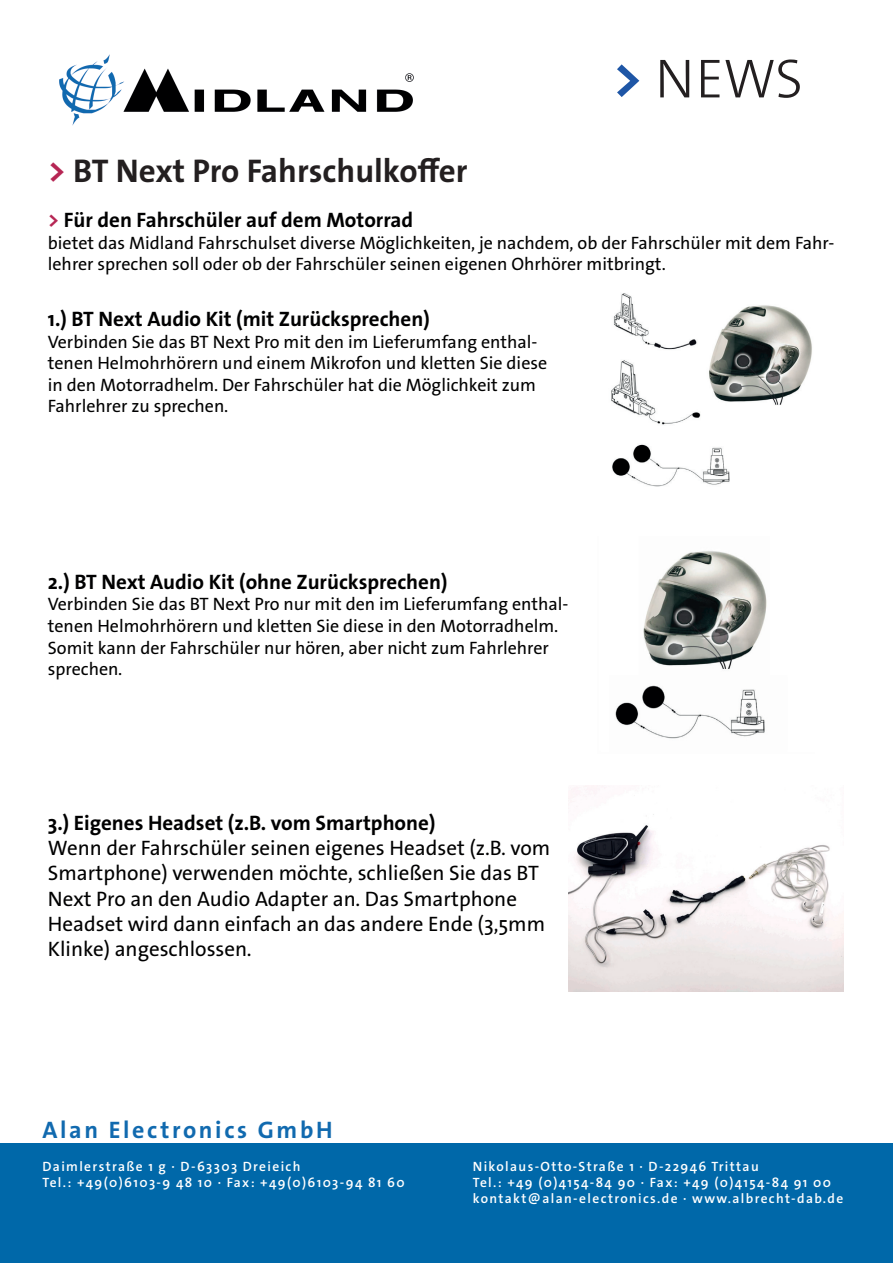
<style>
.page{position:relative;width:893px;height:1263px;background:#fff}
.page>*{position:absolute;margin:0;border:0;box-sizing:border-box;transform-origin:0 0}
.t1{font:300 55.5px "The Sans Os F";color:#231f20}
.t2{font:700 33px "The Sans Os F";color:#231f20}
.t3{font:700 24px "The Sans Os F";letter-spacing:.11em;color:#116aaf}
.t4{font:21px/25.2px "The Sans Os F";color:#000001}
.t5{font:700 21px "The Sans Os F";color:#000001}
.t6{font:18px/21.6px "The Sans Os F";color:#000001}
.t7{font:600 13.5px/16.2px "The Sans Os F";letter-spacing:.1em;color:#fff}
.s1{color:#b62654}
.s2{font-weight:700;color:#1e56a6}
</style>
<div class="page">
<div style="left:0;top:1144px;width:893px;height:119px;background:#0068a9"></div>
<img style="left:59px;top:54px;width:355px;height:72px">
<img style="left:611px;top:293px;width:201px;height:194px">
<img style="left:569px;top:785px;width:274px;height:206px">
<img style="left:615px;top:551px;width:152px;height:188px">
<h2 class="t2" style="left:48px;top:149px;width:421px"><span class="s1">&gt;</span> BT Next Pro Fahrschulkoffer</h2>
<h1 class="t1" style="left:612px;top:43px;width:192px"><span class="s2">&gt;</span> NEWS</h1>
<p class="t5" style="left:48px;top:206px;width:367px"><span class="s1">&gt;</span> Für den Fahrschüler auf dem Motorrad</p>
<p class="t6" style="left:48px;top:232px;width:788px">bietet das Midland Fahrschulset diverse Möglichkeiten, je nachdem, ob der Fahrschüler mit dem Fahr&shy;lehrer sprechen soll oder ob der Fahrschüler seinen eigenen Ohrhörer mitbringt.</p>
<p class="t5" style="left:48px;top:305px;width:383px">1.) BT Next Audio Kit (mit Zurücksprechen)</p>
<p class="t6" style="left:48px;top:331px;width:501px">Verbinden Sie das BT Next Pro mit den im Lieferumfang enthal&shy;tenen Helmohrhörern und einem Mikrofon und kletten Sie diese in den Motorradhelm. Der Fahrschüler hat die Möglichkeit zum Fahrlehrer zu sprechen.</p>
<p class="t5" style="left:48px;top:568px;width:401px">2.) BT Next Audio Kit (ohne Zurücksprechen)</p>
<p class="t6" style="left:48px;top:594px;width:522px">Verbinden Sie das BT Next Pro nur mit den im Lieferumfang enthal&shy;tenen Helmohrhörern und kletten Sie diese in den Motorradhelm.<br>Somit kann der Fahrschüler nur hören, aber nicht zum Fahrlehrer sprechen.</p>
<p class="t5" style="left:48px;top:809px;width:389px">3.) Eigenes Headset (z.B. vom Smartphone)</p>
<p class="t4" style="left:48px;top:836px;width:504px">Wenn der Fahrschüler seinen eigenes Headset (z.B. vom Smartphone) verwenden möchte, schließen Sie das BT Next Pro an den Audio Adapter an. Das Smartphone Headset wird dann einfach an das andere Ende (3,5mm Klinke) angeschlossen.</p>
<h3 class="t3" style="left:43px;top:1114px;width:292px">Alan Electronics GmbH</h3>
<p class="t7" style="left:43px;top:1158px;width:364px">Daimlerstraße 1 g · D-63303 Dreieich<br>Tel.: +49(0)6103-9 48 10 · Fax: +49(0)6103-94 81 60</p>
<p class="t7" style="left:473px;top:1158px;width:372px">Nikolaus-Otto-Straße 1 · D-22946 Trittau<br>Tel.: +49 (0)4154-84 90 · Fax: +49 (0)4154-84 91 00 kontakt@alan-electronics.de · www.albrecht-dab.de</p>
</div>
